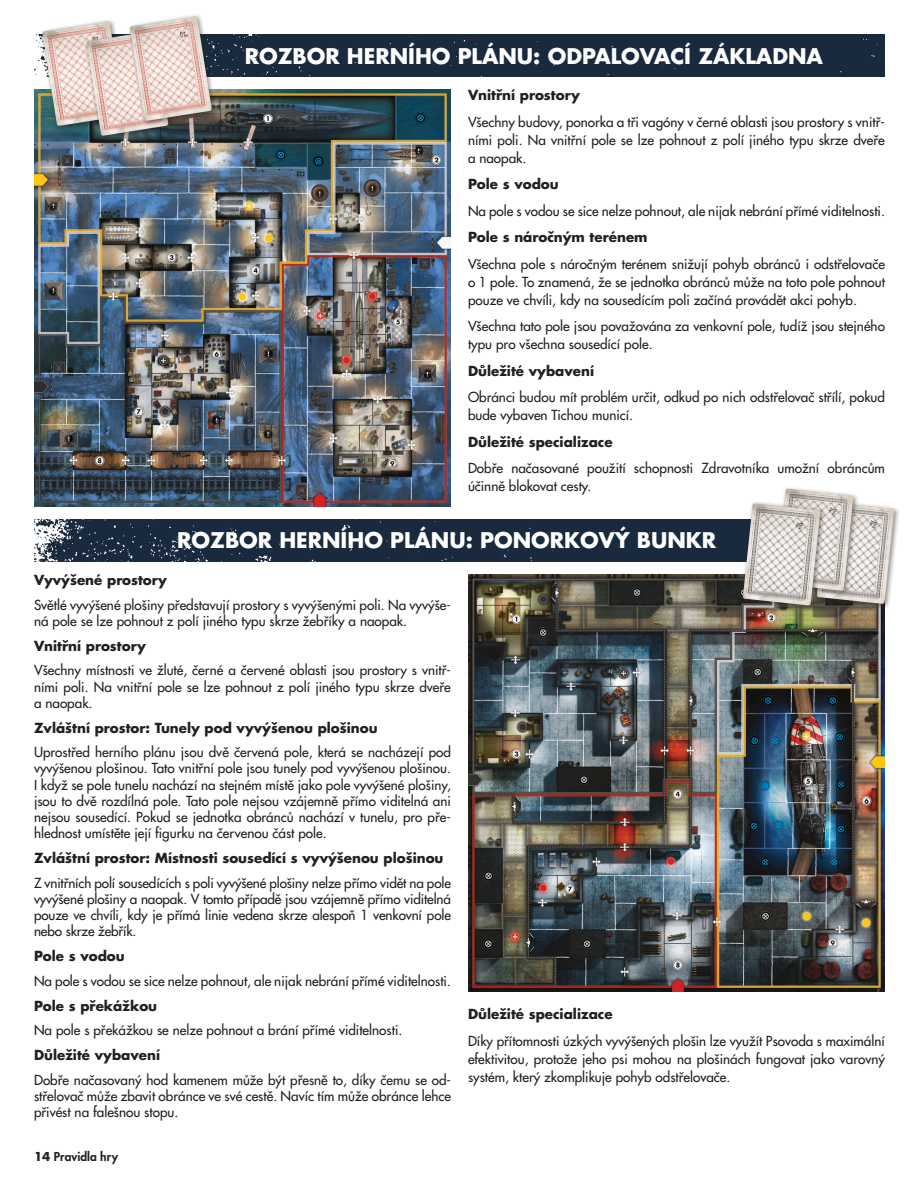
<style>
.page{position:relative;width:919px;height:1187px;background:#fff}
.page>*{position:absolute;margin:0;border:0;box-sizing:border-box;transform-origin:0 0}
.t1{font:21px "Futura Bold CZ";color:#fff}
.t2{font:13.5px/16.2px "Futura Medium CZ";color:#231f20;text-align:justify}
.t3{font:13.5px "Futura Bold CZ";color:#231f20}
.t4{font:12px "Futura Heavy CZ";color:#231f20}
.s1{font-family:"Futura Bold CZ"}
</style>
<div class="page">
<div style="left:34px;top:34px;width:850px;height:43px;background:#19293e"></div>
<div style="left:34px;top:519px;width:706px;height:42px;background:#19293e"></div>
<img style="left:34px;top:89px;width:417px;height:417px">
<img style="left:468px;top:574px;width:416px;height:417px">
<div style="left:814px;top:499px;width:85px;height:110px;background:#231f20;opacity:.5"></div>
<img style="left:825px;top:502px;width:69px;height:102px">
<img style="left:825px;top:502px;width:68px;height:101px">
<div style="left:40px;top:18px;width:90px;height:114px;background:#231f20;opacity:.5"></div>
<img style="left:42px;top:21px;width:82px;height:105px">
<img style="left:43px;top:22px;width:81px;height:103px">
<div style="left:773px;top:486px;width:86px;height:110px;background:#231f20;opacity:.5"></div>
<img style="left:776px;top:489px;width:77px;height:101px">
<div style="left:740px;top:500px;width:85px;height:111px;background:#231f20;opacity:.5"></div>
<img style="left:742px;top:503px;width:78px;height:102px">
<img style="left:743px;top:504px;width:77px;height:101px">
<div style="left:84px;top:28px;width:90px;height:114px;background:#231f20;opacity:.5"></div>
<img style="left:86px;top:31px;width:82px;height:105px">
<img style="left:87px;top:32px;width:81px;height:103px">
<div style="left:127px;top:13px;width:90px;height:114px;background:#231f20;opacity:.5"></div>
<img style="left:130px;top:16px;width:82px;height:105px">
<img style="left:130px;top:17px;width:81px;height:103px">
<svg style="left:868px;top:520px;width:10px;height:8px"></svg>
<svg style="left:92px;top:36px;width:9px;height:7px"></svg>
<svg style="left:827px;top:507px;width:10px;height:8px"></svg>
<svg style="left:794px;top:522px;width:10px;height:8px"></svg>
<svg style="left:179px;top:31px;width:9px;height:7px"></svg>
<h1 class="t1" style="left:245px;top:42px;width:579px">ROZBOR HERNÍHO PLÁNU: ODPALOVACÍ ZÁKLADNA</h1>
<p class="t3" style="left:468px;top:86px;width:113px">Vnitřní prostory</p>
<p class="t2" style="left:468px;top:113px;width:418px;line-height:18px">Všechny budovy, ponorka a tři vagóny v černé oblasti jsou prostory s vnitř&shy;ními poli. Na vnitřní pole se lze pohnout z polí jiného typu skrze dveře a naopak.</p>
<p class="t3" style="left:468px;top:175px;width:92px">Pole s vodou</p>
<p class="t2" style="left:468px;top:203px;width:418px">Na pole s vodou se sice nelze pohnout, ale nijak nebrání přímé viditelnosti.</p>
<p class="t3" style="left:468px;top:228px;width:181px">Pole s náročným terénem</p>
<p class="t2" style="left:468px;top:255px;width:418px;line-height:18px">Všechna pole s náročným terénem snižují pohyb obránců i odstřelovače o 1 pole. To znamená, že se jednotka obránců může na toto pole pohnout pouze ve chvíli, kdy na sousedícím poli začíná provádět akci pohyb.</p>
<p class="t2" style="left:468px;top:317px;width:418px;line-height:18px">Všechna tato pole jsou považována za venkovní pole, tudíž jsou stejného typu pro všechna sousedící pole.</p>
<p class="t3" style="left:468px;top:361px;width:128px">Důležité vybavení</p>
<p class="t2" style="left:468px;top:388px;width:418px;line-height:18px">Obránci budou mít problém určit, odkud po nich odstřelovač střílí, pokud bude vybaven Tichou municí.</p>
<p class="t3" style="left:468px;top:432px;width:146px">Důležité specializace</p>
<p class="t2" style="left:468px;top:459px;width:418px;line-height:18px">Dobře načasované použití schopnosti Zdravotníka umožní obráncům účinně blokovat cesty.</p>
<h1 class="t1" style="left:177px;top:525px;width:540px">ROZBOR HERNÍHO PLÁNU: PONORKOVÝ BUNKR</h1>
<p class="t3" style="left:34px;top:571px;width:134px">Vyvýšené prostory</p>
<p class="t2" style="left:34px;top:596px;width:418px">Světlé vyvýšené plošiny představují prostory s vyvýšenými poli. Na vyvýše&shy;ná pole se lze pohnout z polí jiného typu skrze žebříky a naopak.</p>
<p class="t3" style="left:34px;top:636px;width:113px">Vnitřní prostory</p>
<p class="t2" style="left:34px;top:662px;width:418px">Všechny místnosti ve žluté, černé a červené oblasti jsou prostory s vnitř&shy;ními poli. Na vnitřní pole se lze pohnout z polí jiného typu skrze dveře a naopak.</p>
<p class="t3" style="left:34px;top:718px;width:345px">Zvláštní prostor: Tunely pod vyvýšenou plošinou</p>
<p class="t2" style="left:34px;top:744px;width:418px">Uprostřed herního plánu jsou dvě červená pole, která se nacházejí pod vyvýšenou plošinou. Tato vnitřní pole jsou tunely pod vyvýšenou plošinou.<br>I když se pole tunelu nachází na stejném místě jako pole vyvýšené plošiny, jsou to dvě rozdílná pole. Tato pole nejsou vzájemně přímo viditelná ani nejsou sousedící. Pokud se jednotka obránců nachází v tunelu, pro pře&shy;hlednost umístěte její figurku na červenou část pole.</p>
<p class="t3" style="left:34px;top:849px;width:411px">Zvláštní prostor: Místnosti sousedící s vyvýšenou plošinou</p>
<p class="t2" style="left:34px;top:874px;width:418px">Z vnitřních polí sousedících s poli vyvýšené plošiny nelze přímo vidět na pole vyvýšené plošiny a naopak. V tomto případě jsou vzájemně přímo viditelná pouze ve chvíli, kdy je přímá linie vedena skrze alespoň 1 venkovní pole nebo skrze žebřík.</p>
<p class="t3" style="left:34px;top:947px;width:92px">Pole s vodou</p>
<p class="t2" style="left:34px;top:972px;width:418px">Na pole s vodou se sice nelze pohnout, ale nijak nebrání přímé viditelnosti.</p>
<p class="t3" style="left:34px;top:996px;width:125px">Pole s překážkou</p>
<p class="t2" style="left:34px;top:1022px;width:370px">Na pole s překážkou se nelze pohnout a brání přímé viditelnosti.</p>
<p class="t3" style="left:34px;top:1045px;width:128px">Důležité vybavení</p>
<p class="t2" style="left:34px;top:1071px;width:418px">Dobře načasovaný hod kamenem může být přesně to, díky čemu se od&shy;střelovač může zbavit obránce ve své cestě. Navíc tím může obránce lehce přivést na falešnou stopu.</p>
<p class="t4" style="left:34px;top:1149px;width:86px"><span class="s1">14</span> Pravidla hry</p>
<p class="t3" style="left:468px;top:1004px;width:146px">Důležité specializace</p>
<p class="t2" style="left:468px;top:1031px;width:418px;line-height:18px">Díky přítomnosti úzkých vyvýšených plošin lze využít Psovoda s maximální efektivitou, protože jeho psi mohou na plošinách fungovat jako varovný systém, který zkomplikuje pohyb odstřelovače.</p>
</div>
